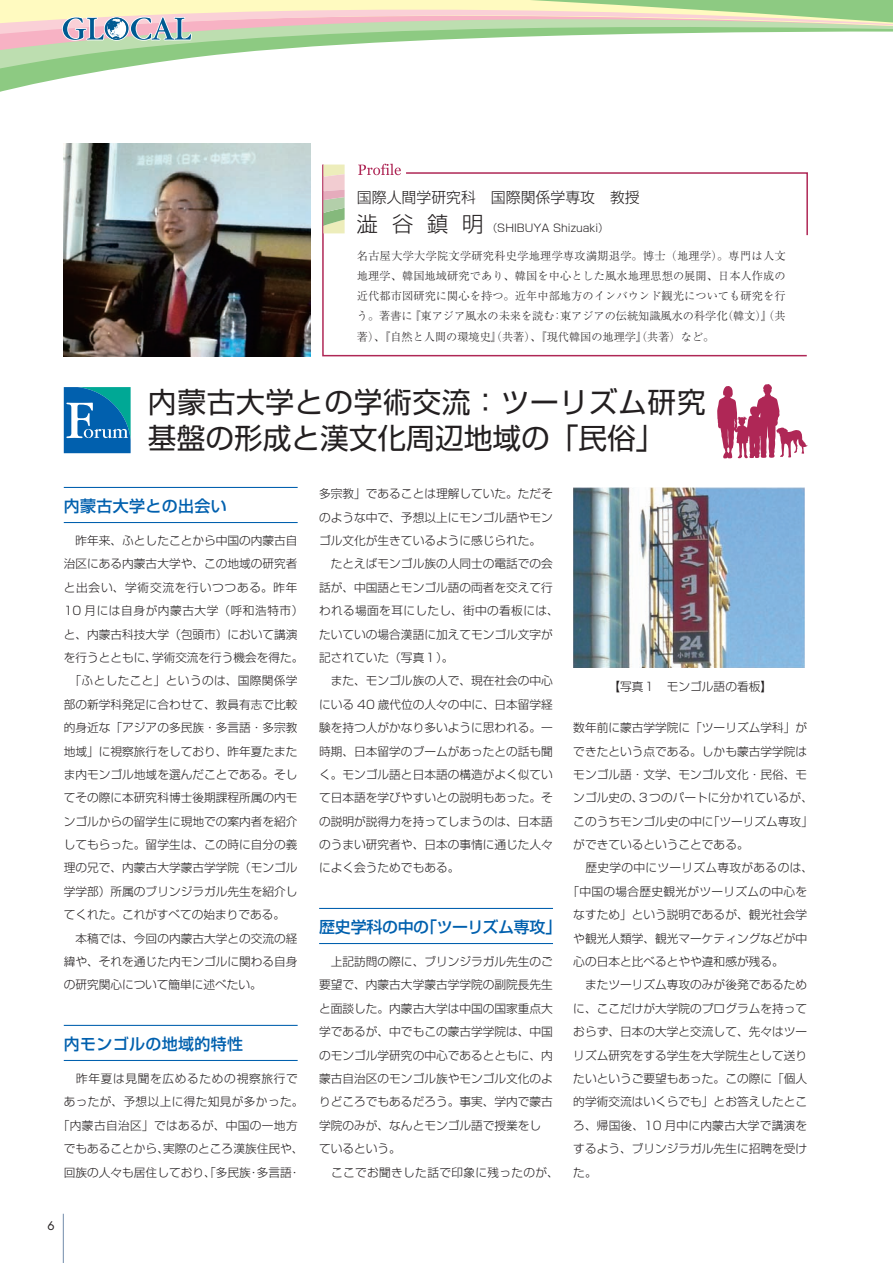
<style>
.page{position:relative;width:893px;height:1263px;background:#fff}
.page>*{position:absolute;margin:0;border:0;box-sizing:border-box;transform-origin:0 0}
.t1{font:28.65px/36.2px "Shin Go Pro Regular 90 msp RKSJ H";letter-spacing:.025em;color:#231f20}
.t2{font:15.9px "Shin Go Pro Medium 90 msp RKSJ H";letter-spacing:.025em;color:#0160ae}
.t3{font:15.9px "Shin Go Pro Medium 90 msp RKSJ H";letter-spacing:-.02em;color:#0160ae}
.t4{font:14.85px "Shin Go Pro Light 90 msp RKSJ H";color:#231f20}
.t5{font:11.7px/23.4px "Shin Go Pro Light 90 msp RKSJ H";color:#231f20}
.t6{font:11.7px/23.4px "Shin Go Pro Light 90 msp RKSJ H";letter-spacing:.03em;color:#231f20;text-align:center}
.t7{font:11.7px "Shin Go Pro Light 90 msp RKSJ H";letter-spacing:.025em;color:#231f20}
.t8{font:11.7px "Shin Go Pro Light 90 msp RKSJ H";letter-spacing:.045em;color:#231f20}
.t9{font:11.7px "Shin Go Pro Light 90 msp RKSJ H";letter-spacing:.065em;color:#231f20}
.t10{font:11.7px "Futura Std";color:#231f20}
.t11{font:11.1px/20.2px "Ryumin Pro Light 90 msp RKSJ H";color:#231f20;text-align:justify}
.t12{font:10.65px "Shin Go Pro Light 90 msp RKSJ H";color:#231f20}
.s1{font-size:21.3px}
</style>
<div class="page">
<svg style="left:0;top:0;width:892px;height:92px"></svg>
<hr style="left:63px;top:1214px;width:1px;height:49px;background:#728baa">
<svg style="left:61px;top:16px;width:132px;height:31px;background:#b5bdc0"></svg>
<svg style="left:892px;top:0;width:1px;height:32px"></svg>
<hr style="left:64px;top:487px;width:234px;height:1px;background:#0160ae">
<hr style="left:64px;top:522px;width:234px;height:1px;background:#0160ae">
<hr style="left:64px;top:1025px;width:234px;height:1px;background:#0160ae">
<hr style="left:64px;top:1060px;width:234px;height:1px;background:#0160ae">
<hr style="left:319px;top:908px;width:234px;height:1px;background:#0160ae">
<hr style="left:319px;top:943px;width:234px;height:1px;background:#0160ae">
<img style="left:64px;top:144px;width:246px;height:212px">
<svg style="left:64px;top:387px;width:67px;height:66px;background:#1f7fb3"></svg>
<svg style="left:322px;top:163px;width:485px;height:194px"></svg>
<svg style="left:358px;top:164px;width:450px;height:73px"></svg>
<svg style="left:323px;top:165px;width:22px;height:68px"></svg>
<svg style="left:717px;top:384px;width:91px;height:74px"></svg>
<img style="left:573px;top:488px;width:231px;height:180px">
<p class="t4" style="left:357px;top:192px;width:284px">国際人間学研究科　国際関係学専攻　教授</p>
<p class="t12" style="left:357px;top:224px;width:253px"><span class="s1">澁 谷 鎮 明</span>（SHIBUYA Shizuaki）</p>
<p class="t11" style="left:357px;top:247px;width:430px">名古屋大学大学院文学研究科史学地理学専攻満期退学。博士（地理学）。専門は人文地理学、韓国地域研究であり、韓国を中心とした風水地理思想の展開、日本人作成の近代都市図研究に関心を持つ。近年中部地方のインバウンド観光についても研究を行う。著書に『東アジア風水の未来を読む：東アジアの伝統知識風水の科学化（韓文）』（共著）、『自然と人間の環境史』（共著）、『現代韓国の地理学』（共著）など。</p>
<h1 class="t1" style="left:148px;top:388px;width:559px">内蒙古大学との学術交流：ツーリズム研究基盤の形成と漢文化周辺地域の「民俗」</h1>
<h2 class="t2" style="left:64px;top:500px;width:165px">内蒙古大学との出会い</h2>
<p class="t5" style="left:64px;top:530px;width:235px">　昨年来、ふとしたことから中国の内蒙古自</p>
<p class="t5" style="left:64px;top:554px;width:235px">治区にある内蒙古大学や、この地域の研究者</p>
<p class="t9" style="left:64px;top:583px;width:235px">と出会い、学術交流を行いつつある。昨年</p>
<p class="t8" style="left:64px;top:606px;width:241px">10 月には自身が内蒙古大学（呼和浩特市）</p>
<p class="t5" style="left:64px;top:624px;width:235px">と、内蒙古科技大学（包頭市）において講演</p>
<p class="t5" style="left:64px;top:647px;width:241px">を行うとともに、学術交流を行う機会を得た。</p>
<p class="t6" style="left:70px;top:671px;width:230px">「ふとしたこと」というのは、国際関係学</p>
<p class="t5" style="left:64px;top:694px;width:235px">部の新学科発足に合わせて、教員有志で比較</p>
<p class="t5" style="left:64px;top:718px;width:235px">的身近な「アジアの多民族・多言語・多宗教</p>
<p class="t5" style="left:64px;top:741px;width:235px">地域」に視察旅行をしており、昨年夏たまた</p>
<p class="t5" style="left:64px;top:764px;width:235px">ま内モンゴル地域を選んだことである。そし</p>
<p class="t5" style="left:64px;top:788px;width:235px">てその際に本研究科博士後期課程所属の内モ</p>
<p class="t5" style="left:64px;top:811px;width:235px">ンゴルからの留学生に現地での案内者を紹介</p>
<p class="t5" style="left:64px;top:834px;width:235px">してもらった。留学生は、この時に自分の義</p>
<p class="t5" style="left:64px;top:858px;width:235px">理の兄で、内蒙古大学蒙古学学院（モンゴル</p>
<p class="t5" style="left:64px;top:881px;width:235px">学学部）所属のブリンジラガル先生を紹介し</p>
<p class="t5" style="left:64px;top:905px;width:223px">てくれた。これがすべての始まりである。</p>
<p class="t5" style="left:64px;top:928px;width:235px">　本稿では、今回の内蒙古大学との交流の経</p>
<p class="t5" style="left:64px;top:951px;width:235px">緯や、それを通じた内モンゴルに関わる自身</p>
<p class="t5" style="left:64px;top:975px;width:200px">の研究関心について簡単に述べたい。</p>
<h2 class="t2" style="left:64px;top:1037px;width:181px">内モンゴルの地域的特性</h2>
<p class="t6" style="left:58px;top:1068px;width:247px">　昨年夏は見聞を広めるための視察旅行であったが、予想以上に得た知見が多かった。「内蒙古自治区」ではあるが、中国の一地方でもあることから、実際のところ漢族住民や、回族の人々も居住しており、「多民族・多言語・</p>
<p class="t5" style="left:319px;top:484px;width:241px">多宗教」であることは理解していた。ただそのような中で、予想以上にモンゴル語やモンゴル文化が生きているように感じられた。<br>　たとえばモンゴル族の人同士の電話での会話が、中国語とモンゴル語の両者を交えて行われる場面を耳にしたし、街中の看板には、たいていの場合漢語に加えてモンゴル文字が記されていた（写真１）。<br>　また、モンゴル族の人で、現在社会の中心にいる 40 歳代位の人々の中に、日本留学経験を持つ人がかなり多いように思われる。一時期、日本留学のブームがあったとの話も聞く。モンゴル語と日本語の構造がよく似ていて日本語を学びやすいとの説明もあった。その説明が説得力を持ってしまうのは、日本語のうまい研究者や、日本の事情に通じた人々によく会うためでもある。</p>
<h2 class="t3" style="left:319px;top:921px;width:244px">歴史学科の中の「ツーリズム専攻」</h2>
<p class="t5" style="left:319px;top:951px;width:241px">　上記訪問の際に、ブリンジラガル先生のご要望で、内蒙古大学蒙古学学院の副院長先生と面談した。内蒙古大学は中国の国家重点大学であるが、中でもこの蒙古学学院は、中国のモンゴル学研究の中心であるとともに、内蒙古自治区のモンゴル族やモンゴル文化のよりどころでもあるだろう。事実、学内で蒙古学院のみが、なんとモンゴル語で授業をし<br>ているという。<br>　ここでお聞きした話で印象に残ったのが、</p>
<p class="t5" style="left:608px;top:676px;width:165px">【写真１　モンゴル語の看板】</p>
<p class="t5" style="left:573px;top:718px;width:235px">数年前に蒙古学学院に「ツーリズム学科」が</p>
<p class="t5" style="left:573px;top:741px;width:235px">できたという点である。しかも蒙古学学院は</p>
<p class="t5" style="left:573px;top:764px;width:235px">モンゴル語・文学、モンゴル文化・民俗、モ</p>
<p class="t5" style="left:573px;top:788px;width:241px">ンゴル史の、３つのパートに分かれているが、</p>
<p class="t5" style="left:573px;top:811px;width:241px">このうちモンゴル史の中に「ツーリズム専攻」</p>
<p class="t5" style="left:573px;top:834px;width:177px">ができているということである。</p>
<p class="t6" style="left:573px;top:858px;width:241px">　歴史学の中にツーリズム専攻があるのは、</p>
<p class="t7" style="left:567px;top:887px;width:241px">「中国の場合歴史観光がツーリズムの中心を</p>
<p class="t5" style="left:573px;top:905px;width:235px">なすため」という説明であるが、観光社会学</p>
<p class="t5" style="left:573px;top:928px;width:235px">や観光人類学、観光マーケティングなどが中</p>
<p class="t5" style="left:573px;top:951px;width:212px">心の日本と比べるとやや違和感が残る。</p>
<p class="t5" style="left:573px;top:975px;width:235px">　またツーリズム専攻のみが後発であるため</p>
<p class="t5" style="left:573px;top:998px;width:235px">に、ここだけが大学院のプログラムを持って</p>
<p class="t5" style="left:573px;top:1022px;width:235px">おらず、日本の大学と交流して、先々はツー</p>
<p class="t5" style="left:573px;top:1045px;width:235px">リズム研究をする学生を大学院生として送り</p>
<p class="t5" style="left:573px;top:1068px;width:235px">たいというご要望もあった。この際に「個人</p>
<p class="t5" style="left:573px;top:1092px;width:235px">的学術交流はいくらでも」とお答えしたとこ</p>
<p class="t5" style="left:573px;top:1115px;width:235px">ろ、帰国後、10 月中に内蒙古大学で講演を</p>
<p class="t5" style="left:573px;top:1138px;width:235px">するよう、ブリンジラガル先生に招聘を受け</p>
<p class="t5" style="left:573px;top:1162px;width:25px">た。</p>
<p class="t10" style="left:47px;top:1220px;width:9px">6</p>
</div>
